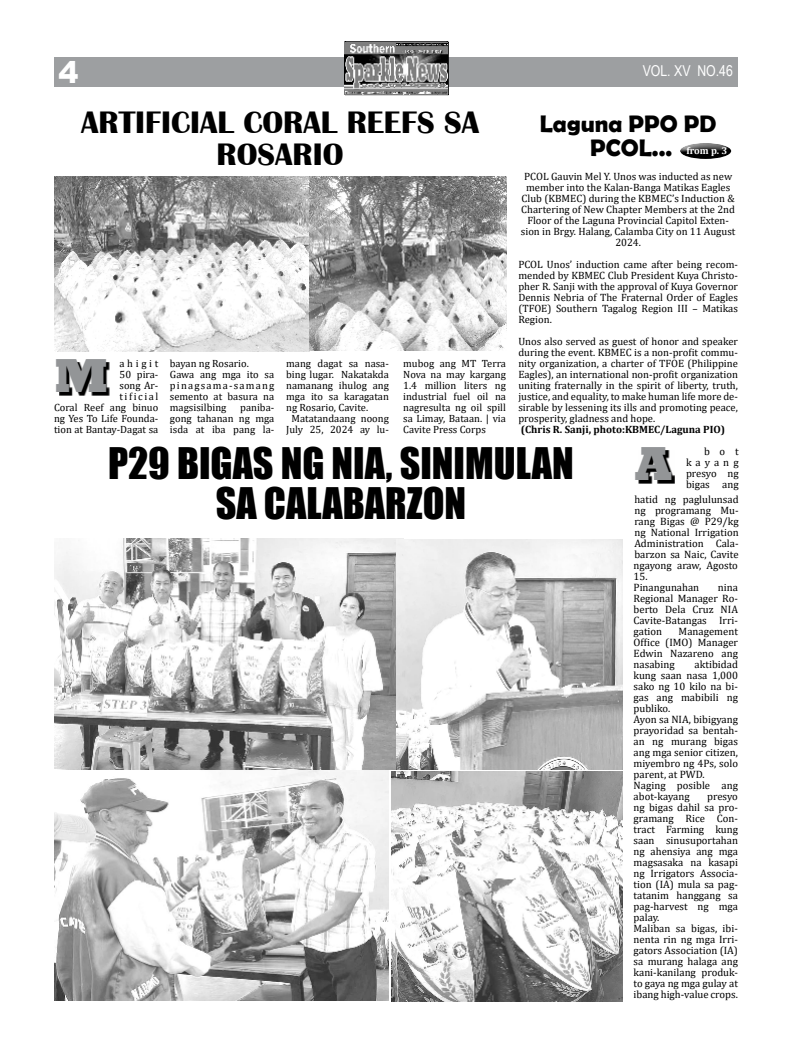
<style>
.page{position:relative;width:792px;height:1044px;background:#fff}
.page>*{position:absolute;margin:0;border:0;box-sizing:border-box;transform-origin:0 0}
.t1{font:800 49px "Rockwell";color:#939597}
.t2{font:40px/40px "Impact";color:#000;text-align:center}
.t3{font:700 32px/32px "Britannic";color:#000;text-align:center}
.t4{font:900 30px "Arial";color:#fff}
.t5{font:700 24px/24px "Berlin Sans FB Demi";color:#000;text-align:center}
.t6{font:15px "Arial Narrow";color:#fff}
.t7{font:10.7px/11px "Cambria";color:#000;text-align:justify}
.t8{font:10.6px/11px "Cambria";color:#000;text-align:justify}
.t9{font:700 10.6px "Cambria";color:#000}
.t10{font:10.5px/11px "Cambria";color:#000;text-align:justify}
.t11{font:700 10px "Cambria";color:#fff}
</style>
<div class="page">
<div style="left:54px;top:57px;width:684px;height:30px;background:#9d9fa1"></div>
<svg style="left:345px;top:41px;width:104px;height:54px"></svg>
<img style="left:345px;top:42px;width:102px;height:52px">
<svg style="left:59px;top:362px;width:50px;height:33px;background:#3a3a3a"></svg>
<svg style="left:680px;top:145px;width:52px;height:14px"></svg>
<img style="left:54px;top:177px;width:452px;height:174px">
<img style="left:54px;top:539px;width:343px;height:230px">
<img style="left:397px;top:539px;width:226px;height:230px">
<img style="left:54px;top:771px;width:335px;height:230px">
<img style="left:392px;top:771px;width:231px;height:230px">
<svg style="left:639px;top:450px;width:36px;height:33px"></svg>
<h3 class="t4" style="left:59px;top:55px;width:22px">4</h3>
<h3 class="t6" style="left:643px;top:62px;width:92px">VOL. XV NO.46</h3>
<h3 class="t3" style="left:81px;top:108px;width:399px">ARTIFICIAL CORAL REEFS SA<br>ROSARIO</h3>
<h3 class="t5" style="left:540px;top:112px;width:178px">Laguna PPO PD<br>PCOL...</h3>
<p class="t8" style="left:521px;top:172px;width:216px;text-align:center">PCOL Gauvin Mel Y. Unos was inducted as new member into the Kalan-Banga Matikas Eagles Club (KBMEC) during the KBMEC’s Induction &amp; Chartering of New Chapter Members at the 2nd Floor of the Laguna Provincial Capitol Exten&shy;sion in Brgy. Halang, Calamba City on 11 August 2024.</p>
<p class="t8" style="left:518px;top:260px;width:221px">PCOL Unos’ induction came after being recom&shy;mended by KBMEC Club President Kuya Christo&shy;pher R. Sanji with the approval of Kuya Governor Dennis Nebria of The Fraternal Order of Eagles (TFOE) Southern Tagalog Region III – Matikas Region.</p>
<p class="t8" style="left:518px;top:337px;width:221px">Unos also served as guest of honor and speaker during the event. KBMEC is a non-profit commu&shy;nity organization, a charter of TFOE (Philippine Eagles), an international non-profit organization uniting fraternally in the spirit of liberty, truth, justice, and equality, to make human life more de&shy;sirable by lessening its ills and promoting peace, prosperity, gladness and hope.</p>
<p class="t9" style="left:521px;top:425px;width:206px">(Chris R. Sanji, photo:KBMEC/Laguna PIO)</p>
<p class="t11" style="left:687px;top:147px;width:42px">from p. 3</p>
<h1 class="t1" style="left:54px;top:358px;width:56px">M</h1>
<p class="t10" style="left:54px;top:390px;width:106px;text-indent:66px">tificial Coral Reef ang binuo ng Yes To Life Founda&shy;tion at Bantay-Dagat sa</p>
<p class="t10" style="left:403px;top:358px;width:104px">mubog ang MT Terra Nova na may kargang 1.4 million liters ng industrial fuel oil na nagresulta ng oil spill sa Limay, Bataan. | via Cavite Press Corps</p>
<h2 class="t2" style="left:108px;top:445px;width:467px">P29 BIGAS NG NIA, SINIMULAN<br>SA CALABARZON</h2>
<p class="t7" style="left:686px;top:447px;width:54px;text-indent:18px">bot kayang presyo ng</p>
<p class="t10" style="left:120px;top:358px;width:40px">ahigit 50 pira&shy;song Ar-</p>
<p class="t10" style="left:170px;top:358px;width:106px;text-align:left">bayan ng Rosario.<br>Gawa ang mga ito sa pinagsama-samang semento at basura na magsisilbing</p>
<p class="t10" style="left:286px;top:358px;width:104px">mang dagat sa nasa-</p>
<p class="t10" style="left:286px;top:369px;width:104px">bing lugar. Nakatakda</p>
<p class="t10" style="left:286px;top:380px;width:104px">namanang ihulog ang</p>
<p class="t10" style="left:286px;top:391px;width:104px">mga ito sa karagatan</p>
<p class="t10" style="left:286px;top:403px;width:83px">ng Rosario, Cavite.</p>
<p class="t10" style="left:292px;top:414px;width:99px">Matatandaang noong</p>
<p class="t10" style="left:286px;top:425px;width:104px">July 25, 2024 ay lu-</p>
<p class="t10" style="left:170px;top:402px;width:106px;text-indent:70px">paniba&shy;gong tahanan ng mga isda at iba pang la-</p>
<h1 class="t1" style="left:635px;top:446px;width:39px">A</h1>
<p class="t7" style="left:634px;top:478px;width:106px;line-height:15.1px;text-align:right">bigas ang<br>hatid ng paglulunsad</p>
<p class="t7" style="left:634px;top:506px;width:107px;text-align:left">ng programang Mu&shy;rang Bigas @ P29/kg ng National Irrigation<br>Administration Cala&shy;barzon sa Naic, Cavite ngayong araw, Agosto<br>15.<br>Pinangunahan</p>
<p class="t7" style="left:634px;top:583px;width:106px;text-indent:84px">nina Regional Manager Ro&shy;berto Dela Cruz NIA Cavite-Batangas Irri&shy;gation</p>
<p class="t7" style="left:634px;top:627px;width:106px;text-indent:45px">Management Office (IMO) Manager Edwin Nazareno ang nasabing</p>
<p class="t7" style="left:634px;top:660px;width:106px;text-align:left;text-indent:61px">aktibidad kung saan nasa 1,000 sako ng 10 kilo na bi&shy;gas ang mabibili ng publiko.<br>Ayon sa NIA, bibigyang prayoridad sa bentah&shy;an ng murang bigas ang mga senior citizen, miyembro ng 4Ps, solo parent, at PWD.<br>Naging posible ang abot-kayang</p>
<p class="t7" style="left:634px;top:792px;width:106px;text-align:left;text-indent:74px">presyo ng bigas dahil sa pro&shy;gramang Rice Con&shy;tract Farming kung saan sinusuportahan ng ahensiya ang mga magsasaka na kasapi ng Irrigators Associa&shy;tion (IA) mula sa pag&shy;tatanim hanggang sa pag-harvest ng mga palay.<br>Maliban sa bigas, ibi&shy;nenta rin ng mga Irri&shy;gators Association (IA) sa murang halaga ang kani-kanilang produk&shy;to gaya ng mga gulay at ibang high-value crops.</p>
</div>
